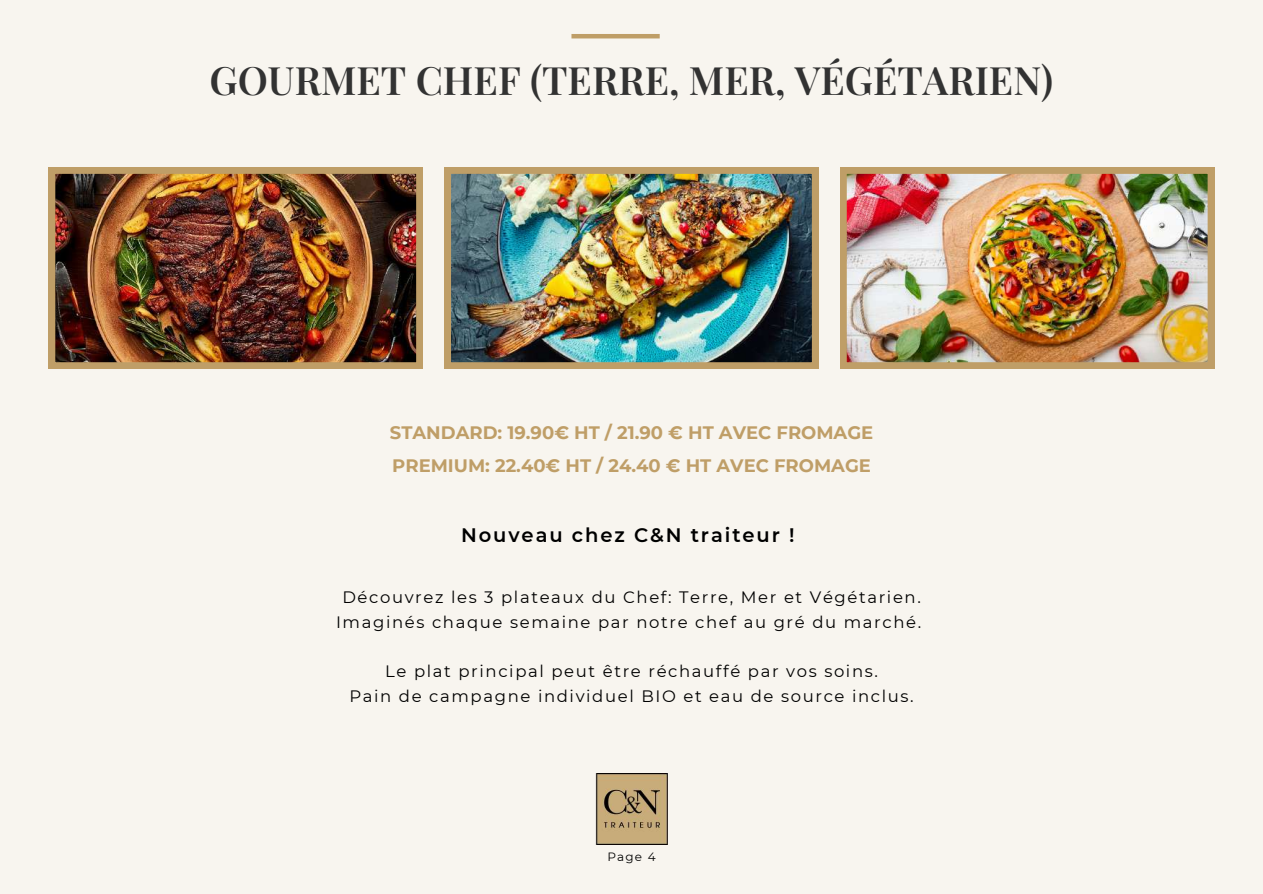
<style>
.page{position:relative;width:1263px;height:894px;background:#fff}
.page>*{position:absolute;margin:0;border:0;box-sizing:border-box;transform-origin:0 0}
.t1{font:600 39px "Playfair Display";color:#323232}
.t2{font:600 19.5px "Montserrat";letter-spacing:.1em;color:#000}
.t3{font:700 18px/32.7px "Montserrat";color:#bf9e67}
.t4{font:16.5px/24.8px "Montserrat";letter-spacing:.1em;color:#000;text-align:center}
.t5{font:12px "Montserrat";color:#000}
</style>
<div class="page">
<div style="left:0;top:0;width:1263px;height:893px;background:#f8f5ef"></div>
<hr style="left:571px;top:34px;width:89px;height:4px;background:#bf9e67">
<img style="left:49px;top:167px;width:374px;height:201px">
<img style="left:840px;top:167px;width:374px;height:201px">
<img style="left:444px;top:167px;width:375px;height:201px">
<img style="left:596px;top:773px;width:72px;height:71px">
<h1 class="t1" style="left:210px;top:52px;width:845px">GOURMET CHEF (TERRE, MER, VÉGÉTARIEN)</h1>
<p class="t3" style="left:390px;top:416px;width:485px">STANDARD: 19.90€ HT / 21.90 € HT AVEC FROMAGE<br>PREMIUM: 22.40€ HT / 24.40 € HT AVEC FROMAGE</p>
<p class="t2" style="left:461px;top:523px;width:335px">Nouveau chez C&amp;N traiteur !</p>
<p class="t4" style="left:336px;top:584px;width:587px">Découvrez les 3 plateaux du Chef: Terre, Mer et Végétarien.<br>Imaginés chaque semaine par notre chef au gré du marché.</p>
<p class="t4" style="left:349px;top:658px;width:566px">Le plat principal peut être réchauffé par vos soins.<br>Pain de campagne individuel BIO et eau de source inclus.</p>
<p class="t5" style="left:607px;top:849px;width:50px">Page 4</p>
</div>
